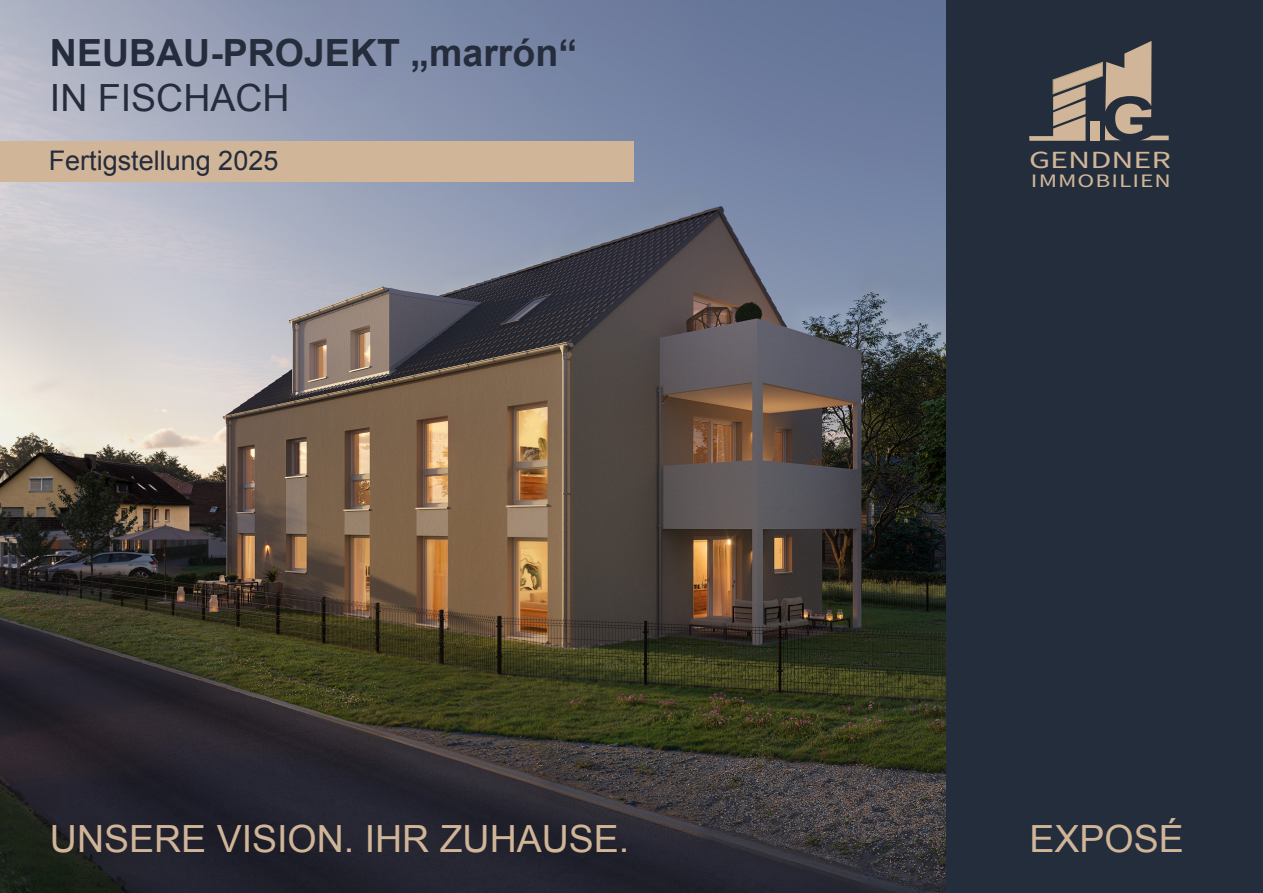
<style>
.page{position:relative;width:1263px;height:893px;background:#fff}
.page>*{position:absolute;margin:0;border:0;box-sizing:border-box;transform-origin:0 0}
.t1{font:37.5px "Arial";color:#d0b598}
.t2{font:700 37.5px "Arial";color:#252d3c}
.t3{font:37.5px "Arial";color:#252d3c}
.t4{font:27px "Arial";color:#252c3c}
.t5{font:24.6px "Source Sans Pro";color:#d0b598;scale:1.38 1}
.t6{font:19.05px "Source Sans Pro";letter-spacing:.04em;color:#d0b598;scale:1.33 1}
</style>
<div class="page">
<img style="left:0;top:0;width:946px;height:892px">
<div style="left:946px;top:0;width:317px;height:893px;background:#232d3c"></div>
<svg style="left:1029px;top:41px;width:140px;height:100px"></svg>
<div style="left:0;top:141px;width:633px;height:40px;background:#d0b598"></div>
<p class="t2" style="left:50px;top:28px;width:529px">NEUBAU-PROJEKT „marrón“</p>
<p class="t3" style="left:50px;top:74px;width:241px">IN FISCHACH</p>
<p class="t4" style="left:49px;top:143px;width:231px">Fertigstellung 2025</p>
<p class="t5" style="left:1029px;top:143px;width:104px">GENDNER</p>
<p class="t6" style="left:1031px;top:168px;width:107px">IMMOBILIEN</p>
<p class="t1" style="left:50px;top:814px;width:581px">UNSERE VISION. IHR ZUHAUSE.</p>
<p class="t1" style="left:1029px;top:814px;width:156px">EXPOSÉ</p>
</div>
